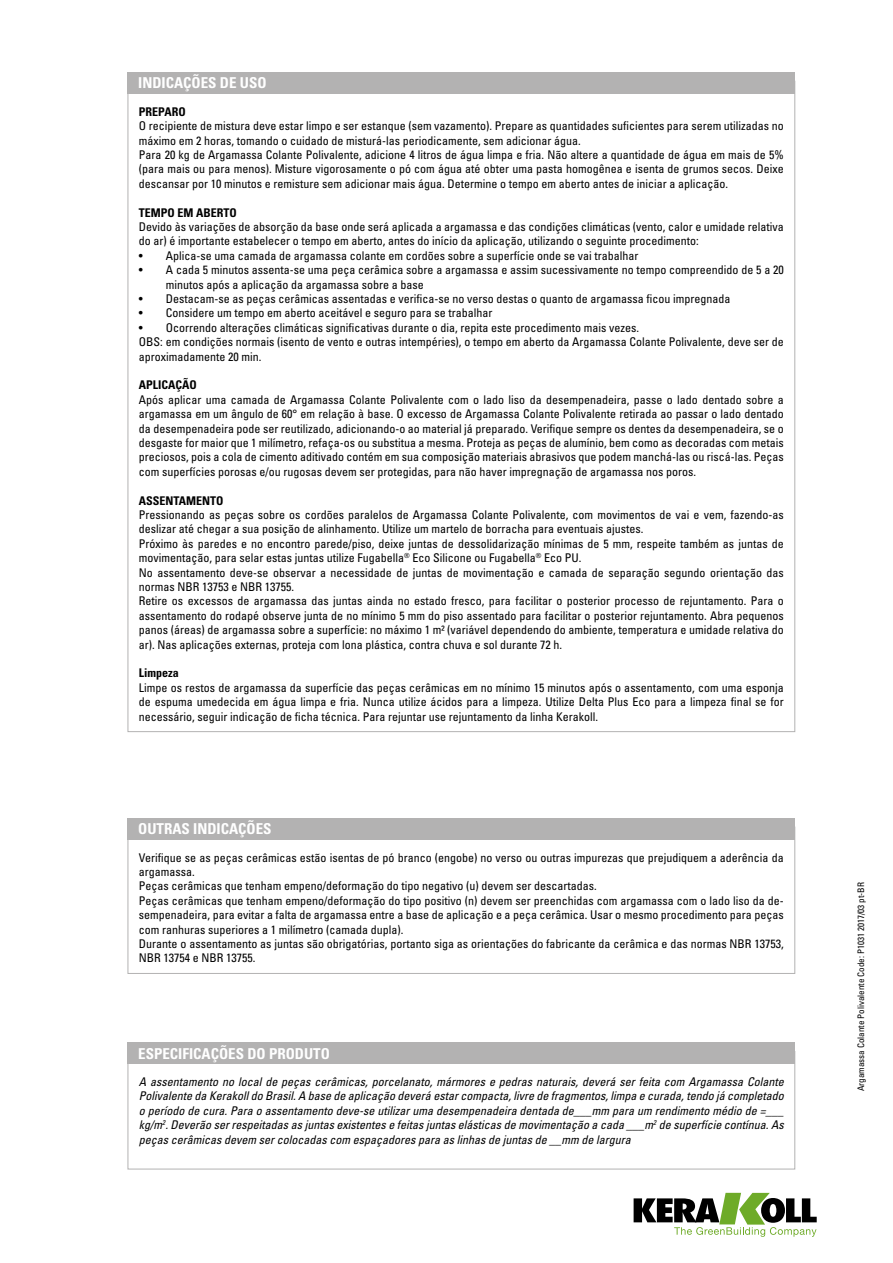
<style>
.page{position:relative;width:893px;height:1263px;background:#fff}
.page>*{position:absolute;margin:0;border:0;box-sizing:border-box;transform-origin:0 0}
.t1{font:700 condensed 15px "Univers LT Std";color:#fff}
.t2{font:condensed 12px/14.4px "Univers LT Std";color:#000}
.t3{font:italic condensed 12px/14.4px "Univers LT Std";color:#000;text-align:justify}
.t4{font:700 condensed 12px "Univers LT Std";color:#000}
.t5{font:condensed 9px "Univers LT Std";color:#000}
</style>
<div class="page">
<svg style="left:634px;top:1193px;width:183px;height:44px"></svg>
<div style="left:128px;top:72px;width:667px;height:22px;background:#b3b2b2"></div>
<div style="left:128px;top:818px;width:667px;height:21px;background:#b3b2b2"></div>
<div style="left:128px;top:1051px;width:667px;height:118px;border:1px solid #b3b2b2"></div>
<div style="left:128px;top:1042px;width:667px;height:22px;background:#b3b2b2"></div>
<p class="t1" style="left:138px;top:74px;width:130px">INDICAÇÕES DE USO</p>
<p class="t4" style="left:139px;top:104px;width:48px">PREPARO</p>
<p class="t2" style="left:139px;top:119px;width:646px">O recipiente de mistura deve estar limpo e ser estanque (sem vazamento). Prepare as quantidades suficientes para serem utilizadas no máximo em 2 horas, tomando o cuidado de misturá-las periodicamente, sem adicionar água.<br>Para 20 kg de Argamassa Colante Polivalente, adicione 4 litros de água limpa e fria. Não altere a quantidade de água em mais de 5% (para mais ou para menos). Misture vigorosamente o pó com água até obter uma pasta homogênea e isenta de grumos secos. Deixe descansar por 10 minutos e remisture sem adicionar mais água. Determine o tempo em aberto antes de iniciar a aplicação.</p>
<p class="t4" style="left:139px;top:205px;width:99px">TEMPO EM ABERTO</p>
<p class="t2" style="left:139px;top:219px;width:646px">Devido às variações de absorção da base onde será aplicada a argamassa e das condições climáticas (vento, calor e umidade relativa do ar) é importante estabelecer o tempo em aberto, antes do início da aplicação, utilizando o seguinte procedimento:</p>
<p class="t2" style="left:139px;top:248px;width:501px">• Aplica-se uma camada de argamassa colante em cordões sobre a superfície onde se vai trabalhar</p>
<p class="t2" style="left:166px;top:263px;width:619px;text-indent:-27px">• A cada 5 minutos assenta-se uma peça cerâmica sobre a argamassa e assim sucessivamente no tempo compreendido de 5 a 20 minutos após a aplicação da argamassa sobre a base</p>
<p class="t2" style="left:139px;top:291px;width:593px">• Destacam-se as peças cerâmicas assentadas e verifica-se no verso destas o quanto de argamassa ficou impregnada</p>
<p class="t2" style="left:139px;top:306px;width:355px">• Considere um tempo em aberto aceitável e seguro para se trabalhar</p>
<p class="t2" style="left:139px;top:320px;width:646px">• Ocorrendo alterações climáticas significativas durante o dia, repita este procedimento mais vezes.<br>OBS: em condições normais (isento de vento e outras intempéries), o tempo em aberto da Argamassa Colante Polivalente, deve ser de aproximadamente 20 min.</p>
<p class="t4" style="left:139px;top:378px;width:60px">APLICAÇÃO</p>
<p class="t2" style="left:139px;top:392px;width:646px;text-align:justify">Após aplicar uma camada de Argamassa Colante Polivalente com o lado liso da desempenadeira, passe o lado dentado sobre a argamassa em um ângulo de 60° em relação à base. O excesso de Argamassa Colante Polivalente retirada ao passar o lado dentado da desempenadeira pode ser reutilizado, adicionando-o ao material já preparado. Verifique sempre os dentes da desempenadeira, se o desgaste for maior que 1 milímetro, refaça-os ou substitua a mesma. Proteja as peças de alumínio, bem como as decoradas com metais preciosos, pois a cola de cimento aditivado contém em sua composição materiais abrasivos que podem manchá-las ou riscá-las. Peças com superfícies porosas e/ou rugosas devem ser protegidas, para não haver impregnação de argamassa nos poros.</p>
<p class="t4" style="left:139px;top:493px;width:86px">ASSENTAMENTO</p>
<p class="t2" style="left:139px;top:507px;width:646px">Pressionando as peças sobre os cordões paralelos de Argamassa Colante Polivalente, com movimentos de vai e vem, fazendo-as deslizar até chegar a sua posição de alinhamento. Utilize um martelo de borracha para eventuais ajustes.<br>Próximo às paredes e no encontro parede/piso, deixe juntas de dessolidarização mínimas de 5 mm, respeite também as juntas de movimentação, para selar estas juntas utilize Fugabella<sup>®</sup> Eco Silicone ou Fugabella<sup>®</sup> Eco PU.<br>No assentamento deve-se observar a necessidade de juntas de movimentação e camada de separação segundo orientação das normas NBR 13753 e NBR 13755.<br>Retire os excessos de argamassa das juntas ainda no estado fresco, para facilitar o posterior processo de rejuntamento. Para o assentamento do rodapé observe junta de no mínimo 5 mm do piso assentado para facilitar o posterior rejuntamento. Abra pequenos panos (áreas) de argamassa sobre a superfície: no máximo 1 m² (variável dependendo do ambiente, temperatura e umidade relativa do ar). Nas aplicações externas, proteja com lona plástica, contra chuva e sol durante 72 h.</p>
<p class="t4" style="left:139px;top:666px;width:41px">Limpeza</p>
<p class="t2" style="left:139px;top:680px;width:646px;text-align:justify">Limpe os restos de argamassa da superfície das peças cerâmicas em no mínimo 15 minutos após o assentamento, com uma esponja de espuma umedecida em água limpa e fria. Nunca utilize ácidos para a limpeza. Utilize Delta Plus Eco para a limpeza final se for necessário, seguir indicação de ficha técnica. Para rejuntar use rejuntamento da linha Kerakoll.</p>
<p class="t1" style="left:138px;top:820px;width:135px">OUTRAS INDICAÇÕES</p>
<p class="t2" style="left:139px;top:850px;width:646px">Verifique se as peças cerâmicas estão isentas de pó branco (engobe) no verso ou outras impurezas que prejudiquem a aderência da argamassa.<br>Peças cerâmicas que tenham empeno/deformação do tipo negativo (u) devem ser descartadas.<br>Peças cerâmicas que tenham empeno/deformação do tipo positivo (n) devem ser preenchidas com argamassa com o lado liso da de&shy;sempenadeira, para evitar a falta de argamassa entre a base de aplicação e a peça cerâmica. Usar o mesmo procedimento para peças com ranhuras superiores a 1 milímetro (camada dupla).<br>Durante o assentamento as juntas são obrigatórias, portanto siga as orientações do fabricante da cerâmica e das normas NBR 13753, NBR 13754 e NBR 13755.</p>
<p class="t1" style="left:138px;top:1044px;width:193px">ESPECIFICAÇÕES DO PRODUTO</p>
<p class="t3" style="left:139px;top:1074px;width:646px">A assentamento no local de peças cerâmicas, porcelanato, mármores e pedras naturais, deverá ser feita com Argamassa Colante Polivalente da Kerakoll do Brasil. A base de aplicação deverá estar compacta, livre de fragmentos, limpa e curada, tendo já completado o período de cura. Para o assentamento deve-se utilizar uma desempenadeira dentada de___mm para um rendimento médio de =___ kg/m<sup>2</sup>. Deverão ser respeitadas as juntas existentes e feitas juntas elásticas de movimentação a cada ___m<sup>2</sup> de superfície contínua. As peças cerâmicas devem ser colocadas com espaçadores para as linhas de juntas de __mm de largura</p>
<p class="t5" style="left:855px;top:1091px;width:210px;rotate:-90deg">Argamassa Colante Polivalente Code: P1031 2017/03 pt-BR</p>
</div>
